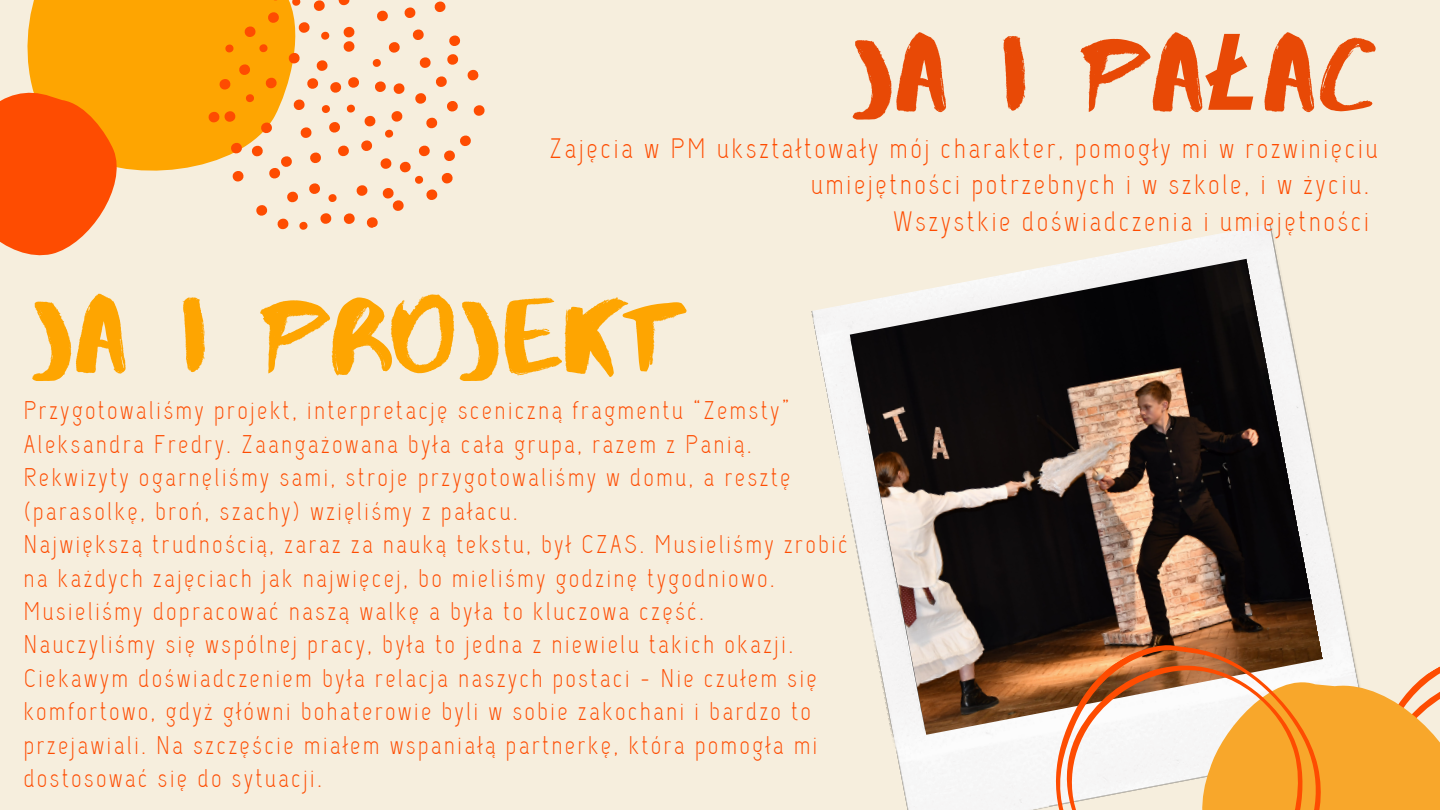
<style>
.page{position:relative;width:1440px;height:810px;background:#f6eedd}
.page>*{position:absolute;margin:0;border:0;box-sizing:border-box;transform-origin:0 0}
.t1{font:106.3px "Abys";letter-spacing:.03em;color:#fea501}
.t2{font:106.3px "Abys";color:#e84906}
.t3{font:28px/36.7px "Capsuula";letter-spacing:.11em;color:#fe4c01}
.t4{font:25.5px/33.4px "Capsuula";letter-spacing:.11em;color:#fe4c01}
.s1{font-family:"Noto Sans";font-weight:700;font-style:italic}
</style>
<div class="page">
<div style="left:27px;top:0;width:179px;height:171px;background:#fea501"></div>
<svg style="left:0;top:51px;width:142px;height:205px"></svg>
<svg style="left:206px;top:0;width:279px;height:230px"></svg>
<img style="left:811px;top:224px;width:531px;height:586px">
<img style="left:850px;top:259px;width:473px;height:476px">
<svg style="left:1368px;top:666px;width:72px;height:144px;fill:#f8a72b"></svg>
<svg style="left:1005px;top:594px;width:363px;height:216px;background:#917860"></svg>
<svg style="left:1021px;top:617px;width:333px;height:193px;background:#d3a679"></svg>
<p class="t2" style="left:850px;top:9px;width:527px">JA I PA<span class="s1">Ł</span>AC</p>
<p class="t3" style="left:811px;top:130px;width:568px;text-indent:-262px">Zajęcia w PM ukształtowały mój charakter, pomogły mi w rozwinięciu umiejętności potrzebnych i w szkole, i w życiu.</p>
<p class="t3" style="left:894px;top:204px;width:477px">Wszystkie doświadczenia i umiejętności</p>
<p class="t1" style="left:30px;top:270px;width:653px">JA I PROJEKT</p>
<p class="t4" style="left:24px;top:394px;width:768px">Przygotowaliśmy projekt, interpretację sceniczną fragmentu “Zemsty” Aleksandra Fredry. Zaangażowana była cała grupa, razem z Panią.<br>Rekwizyty ogarnęliśmy sami, stroje przygotowaliśmy w domu, a resztę (parasolkę, broń, szachy) wzięliśmy z pałacu.</p>
<p class="t4" style="left:24px;top:528px;width:826px">Największą trudnością, zaraz za nauką tekstu, był CZAS. Musieliśmy zrobić na każdych zajęciach jak najwięcej, bo mieliśmy godzinę tygodniowo.<br>Musieliśmy dopracować naszą walkę a była to kluczowa część.</p>
<p class="t4" style="left:24px;top:628px;width:795px">Nauczyliśmy się wspólnej pracy, była to jedna z niewielu takich okazji.<br>Ciekawym doświadczeniem była relacja naszych postaci - Nie czułem się komfortowo, gdyż główni bohaterowie byli w sobie zakochani i bardzo to przejawiali. Na szczęście miałem wspaniałą partnerkę, która pomogła mi dostosować się do sytuacji.</p>
</div>
